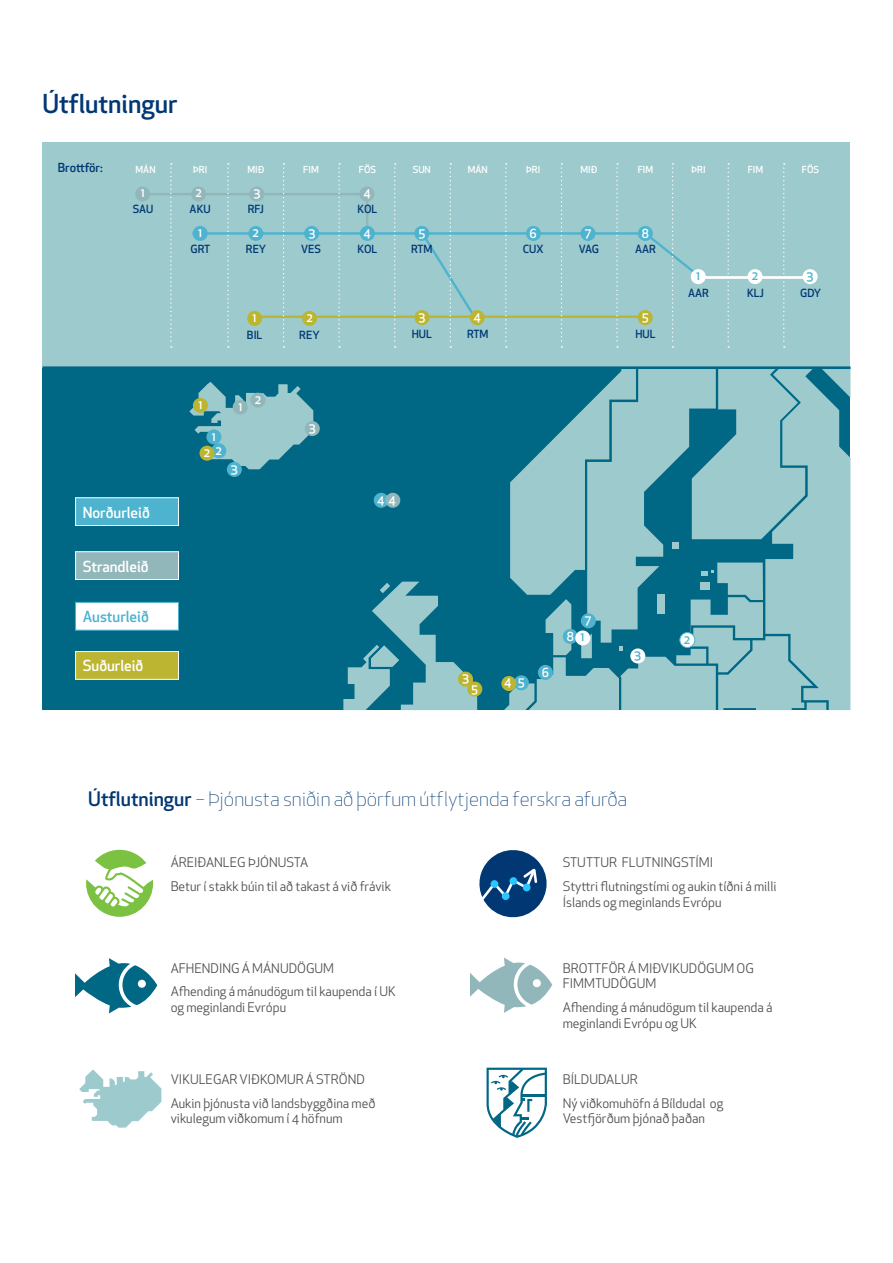
<style>
.page{position:relative;width:893px;height:1263px;background:#fff}
.page>*{position:absolute;margin:0;border:0;box-sizing:border-box;transform-origin:0 0}
.t1{font:500 25.5px "Apex New";color:#013874}
.t2{font:300 19.5px "Apex New";color:#013874}
.t3{font:500 14.85px "Apex New";color:#fff}
.t4{font:500 14.85px "Apex New";color:#4db3cf}
.t5{font:12.9px/23.7px "Apex New";color:#4b4c4d}
.t6{font:500 12.15px/13.8px "Apex New";color:#fff;text-align:center}
.t7{font:500 12.15px "Apex New";color:#013874}
.t8{font:500 12.15px "Apex New";color:#4db3cf}
.t9{font:500 10.95px "Apex New";color:#013874}
.t10{font:500 9.45px "Apex New";color:#fff}
.s1{font-weight:500}
</style>
<div class="page">
<div style="left:43px;top:366px;width:807px;height:344px;background:#006785"></div>
<svg style="left:504px;top:369px;width:346px;height:341px"></svg>
<svg style="left:189px;top:382px;width:124px;height:88px"></svg>
<svg style="left:343px;top:582px;width:134px;height:128px"></svg>
<div style="left:43px;top:142px;width:807px;height:225px;background:#9dcacd"></div>
<hr style="left:43px;top:366px;width:807px;height:3px;background:#006785">
<svg style="left:79px;top:1069px;width:82px;height:58px"></svg>
<svg style="left:75px;top:958px;width:82px;height:55px"></svg>
<svg style="left:470px;top:957px;width:82px;height:56px"></svg>
<svg style="left:479px;top:850px;width:68px;height:68px"></svg>
<div style="left:523px;top:884px;width:7px;height:7px;background:#29c7ff;border-radius:50%"></div>
<div style="left:509px;top:877px;width:8px;height:8px;background:#29c7ff;border-radius:50%"></div>
<div style="left:502px;top:892px;width:7px;height:8px;background:#29c7ff;border-radius:50%"></div>
<div style="left:491px;top:880px;width:7px;height:8px;background:#29c7ff;border-radius:50%"></div>
<svg style="left:86px;top:850px;width:67px;height:67px"></svg>
<svg style="left:486px;top:1068px;width:61px;height:70px"></svg>
<div style="left:193px;top:398px;width:15px;height:15px;background:#bcb531;border-radius:50%"></div>
<div style="left:206px;top:429px;width:15px;height:15px;background:#4db3cf;border-radius:50%"></div>
<div style="left:211px;top:443px;width:15px;height:15px;background:#4db3cf;border-radius:50%"></div>
<div style="left:227px;top:462px;width:15px;height:15px;background:#4db3cf;border-radius:50%"></div>
<div style="left:514px;top:675px;width:15px;height:15px;background:#4db3cf;border-radius:50%"></div>
<div style="left:538px;top:665px;width:15px;height:15px;background:#4db3cf;border-radius:50%"></div>
<div style="left:563px;top:629px;width:15px;height:15px;background:#4db3cf;border-radius:50%"></div>
<div style="left:581px;top:613px;width:15px;height:15px;background:#4db3cf;border-radius:50%"></div>
<div style="left:374px;top:493px;width:15px;height:15px;background:#4db3cf;border-radius:50%"></div>
<div style="left:385px;top:493px;width:15px;height:15px;background:#92b7bb;border-radius:50%"></div>
<div style="left:199px;top:446px;width:15px;height:15px;background:#bcb531;border-radius:50%"></div>
<div style="left:233px;top:400px;width:15px;height:15px;background:#92b7bb;border-radius:50%"></div>
<div style="left:250px;top:393px;width:15px;height:15px;background:#92b7bb;border-radius:50%"></div>
<div style="left:305px;top:421px;width:15px;height:15px;background:#92b7bb;border-radius:50%"></div>
<div style="left:458px;top:672px;width:15px;height:15px;background:#bcb531;border-radius:50%"></div>
<div style="left:501px;top:676px;width:15px;height:15px;background:#bcb531;border-radius:50%"></div>
<div style="left:467px;top:681px;width:15px;height:15px;background:#bcb531;border-radius:50%"></div>
<div style="left:135px;top:186px;width:15px;height:15px;background:#92b7bb;border-radius:50%"></div>
<div style="left:575px;top:630px;width:15px;height:15px;background:#fff;border-radius:50%"></div>
<div style="left:630px;top:648px;width:15px;height:15px;background:#fff;border-radius:50%"></div>
<div style="left:680px;top:632px;width:15px;height:15px;background:#fff;border-radius:50%"></div>
<div style="left:679px;top:632px;width:16px;height:16px;border:1px solid #4db3cf;border-radius:50%"></div>
<svg style="left:139px;top:163px;width:557px;height:185px"></svg>
<svg style="left:727px;top:163px;width:2px;height:185px"></svg>
<svg style="left:783px;top:163px;width:2px;height:185px"></svg>
<div style="left:75px;top:551px;width:104px;height:29px;background:#92b7bb;border:1px solid #fff"></div>
<div style="left:75px;top:497px;width:104px;height:29px;background:#4db3cf;border:1px solid #fff"></div>
<div style="left:75px;top:602px;width:104px;height:28px;background:#fff;border:1px solid #4db3cf"></div>
<div style="left:75px;top:651px;width:104px;height:29px;background:#bcb531;border:1px solid #fff"></div>
<div style="left:638px;top:226px;width:15px;height:15px;background:#4db3cf;border-radius:50%"></div>
<hr style="left:697px;top:276px;width:114px;height:3px;background:#fff">
<div style="left:691px;top:269px;width:15px;height:15px;background:#fff;border-radius:50%"></div>
<div style="left:747px;top:269px;width:16px;height:15px;background:#fff;border-radius:50%"></div>
<div style="left:803px;top:269px;width:15px;height:15px;background:#fff;border-radius:50%"></div>
<h1 class="t1" style="left:43px;top:87px;width:137px">Útflutningur</h1>
<p class="t7" style="left:58px;top:160px;width:46px">Brottför:</p>
<p class="t10" style="left:136px;top:163px;width:22px">MÁN</p>
<p class="t10" style="left:193px;top:163px;width:16px">ÞRI</p>
<p class="t10" style="left:247px;top:163px;width:18px">MIÐ</p>
<p class="t10" style="left:303px;top:163px;width:17px">FIM</p>
<p class="t10" style="left:359px;top:163px;width:19px">FÖS</p>
<p class="t10" style="left:413px;top:163px;width:20px">SUN</p>
<p class="t10" style="left:468px;top:163px;width:22px">MÁN</p>
<p class="t10" style="left:526px;top:163px;width:16px">ÞRI</p>
<p class="t10" style="left:581px;top:163px;width:18px">MIÐ</p>
<p class="t10" style="left:638px;top:163px;width:17px">FIM</p>
<p class="t10" style="left:692px;top:163px;width:16px">ÞRI</p>
<p class="t10" style="left:748px;top:163px;width:17px">FIM</p>
<p class="t10" style="left:802px;top:163px;width:19px">FÖS</p>
<p class="t6" style="left:141px;top:186px;width:6px">1</p>
<p class="t9" style="left:133px;top:201px;width:22px">SAU</p>
<p class="t6" style="left:195px;top:186px;width:8px">2</p>
<p class="t6" style="left:253px;top:186px;width:9px">3</p>
<p class="t9" style="left:190px;top:201px;width:23px">AKU</p>
<p class="t9" style="left:248px;top:201px;width:18px">RFJ</p>
<p class="t6" style="left:198px;top:226px;width:6px">1</p>
<p class="t9" style="left:191px;top:242px;width:21px">GRT</p>
<p class="t6" style="left:252px;top:226px;width:8px">2</p>
<p class="t9" style="left:246px;top:242px;width:22px">REY</p>
<p class="t6" style="left:253px;top:310px;width:6px">1</p>
<p class="t9" style="left:247px;top:328px;width:17px">BIL</p>
<p class="t6" style="left:198px;top:398px;width:6px">1</p>
<p class="t6" style="left:212px;top:429px;width:12px">1<br>2</p>
<p class="t6" style="left:204px;top:445px;width:8px">2</p>
<p class="t6" style="left:239px;top:399px;width:6px">1</p>
<p class="t6" style="left:231px;top:462px;width:9px">3</p>
<p class="t6" style="left:255px;top:392px;width:8px">2</p>
<p class="t6" style="left:308px;top:225px;width:9px">3</p>
<p class="t9" style="left:301px;top:242px;width:21px">VES</p>
<p class="t6" style="left:306px;top:310px;width:8px">2</p>
<p class="t9" style="left:299px;top:328px;width:22px">REY</p>
<p class="t6" style="left:309px;top:421px;width:9px">3</p>
<p class="t6" style="left:363px;top:186px;width:9px">4</p>
<p class="t9" style="left:358px;top:201px;width:21px">KOL</p>
<p class="t6" style="left:363px;top:225px;width:9px">4</p>
<p class="t9" style="left:358px;top:242px;width:21px">KOL</p>
<p class="t6" style="left:418px;top:225px;width:9px">5</p>
<p class="t9" style="left:411px;top:242px;width:23px">RTM</p>
<p class="t6" style="left:418px;top:310px;width:9px">3</p>
<p class="t9" style="left:412px;top:327px;width:22px">HUL</p>
<p class="t6" style="left:474px;top:310px;width:9px">4</p>
<p class="t9" style="left:467px;top:327px;width:23px">RTM</p>
<p class="t6" style="left:529px;top:226px;width:9px">6</p>
<p class="t9" style="left:523px;top:242px;width:22px">CUX</p>
<p class="t6" style="left:585px;top:225px;width:8px">7</p>
<p class="t9" style="left:579px;top:242px;width:22px">VAG</p>
<p class="t6" style="left:642px;top:226px;width:9px">8</p>
<p class="t9" style="left:635px;top:242px;width:22px">AAR</p>
<p class="t6" style="left:642px;top:310px;width:9px">5</p>
<p class="t9" style="left:635px;top:327px;width:22px">HUL</p>
<p class="t8" style="left:696px;top:268px;width:6px">1</p>
<p class="t9" style="left:688px;top:286px;width:22px">AAR</p>
<p class="t8" style="left:752px;top:268px;width:8px">2</p>
<p class="t9" style="left:747px;top:286px;width:18px">KLJ</p>
<p class="t8" style="left:807px;top:268px;width:9px">3</p>
<p class="t9" style="left:800px;top:286px;width:22px">GDY</p>
<p class="t3" style="left:83px;top:502px;width:69px">Norðurleið</p>
<p class="t3" style="left:83px;top:556px;width:67px">Strandleið</p>
<p class="t4" style="left:83px;top:607px;width:68px">Austurleið</p>
<p class="t3" style="left:83px;top:656px;width:62px">Suðurleið</p>
<p class="t6" style="left:377px;top:492px;width:20px">4 4</p>
<p class="t6" style="left:462px;top:671px;width:9px">3</p>
<p class="t6" style="left:504px;top:675px;width:9px">4</p>
<p class="t6" style="left:518px;top:675px;width:9px">5</p>
<p class="t6" style="left:471px;top:681px;width:9px">5</p>
<p class="t6" style="left:542px;top:665px;width:9px">6</p>
<p class="t6" style="left:585px;top:613px;width:8px">7</p>
<p class="t6" style="left:567px;top:629px;width:9px">8</p>
<p class="t8" style="left:581px;top:629px;width:6px">1</p>
<p class="t8" style="left:634px;top:647px;width:9px">3</p>
<h2 class="t2" style="left:88px;top:786px;width:540px"><span class="s1">Útflutningur</span> – Þjónusta sniðin að þörfum útflytjenda ferskra afurða</h2>
<p class="t8" style="left:684px;top:631px;width:8px">2</p>
<p class="t5" style="left:171px;top:851px;width:222px">ÁREIÐANLEG ÞJÓNUSTA<br>Betur í stakk búin til að takast á við frávik</p>
<p class="t5" style="left:171px;top:956px;width:227px">AFHENDING Á MÁNUDÖGUM<br>Afhending á mánudögum til kaupenda í UK</p>
<p class="t5" style="left:171px;top:995px;width:117px">og meginlandi Evrópu</p>
<p class="t5" style="left:171px;top:1067px;width:206px">VIKULEGAR VIÐKOMUR Á STRÖND<br>Aukin þjónusta við landsbyggðina með</p>
<p class="t5" style="left:171px;top:1106px;width:173px">vikulegum viðkomum í 4 höfnum</p>
<p class="t5" style="left:563px;top:851px;width:215px">STUTTUR FLUTNINGSTÍMI<br>Styttri flutningstími og aukin tíðni á milli</p>
<p class="t5" style="left:563px;top:890px;width:160px">Íslands og meginlands Evrópu</p>
<p class="t5" style="left:563px;top:960px;width:193px;line-height:15.6px">BROTTFÖR Á MIÐVIKUDÖGUM OG<br>FIMMTUDÖGUM</p>
<p class="t5" style="left:563px;top:999px;width:211px;line-height:15.6px">Afhending á mánudögum til kaupenda á meginlandi Evrópu og UK</p>
<p class="t5" style="left:563px;top:1067px;width:162px">BÍLDUDALUR<br>Ný viðkomuhöfn á Bíldudal og</p>
<p class="t5" style="left:563px;top:1106px;width:144px">Vestfjörðum þjónað þaðan</p>
</div>
